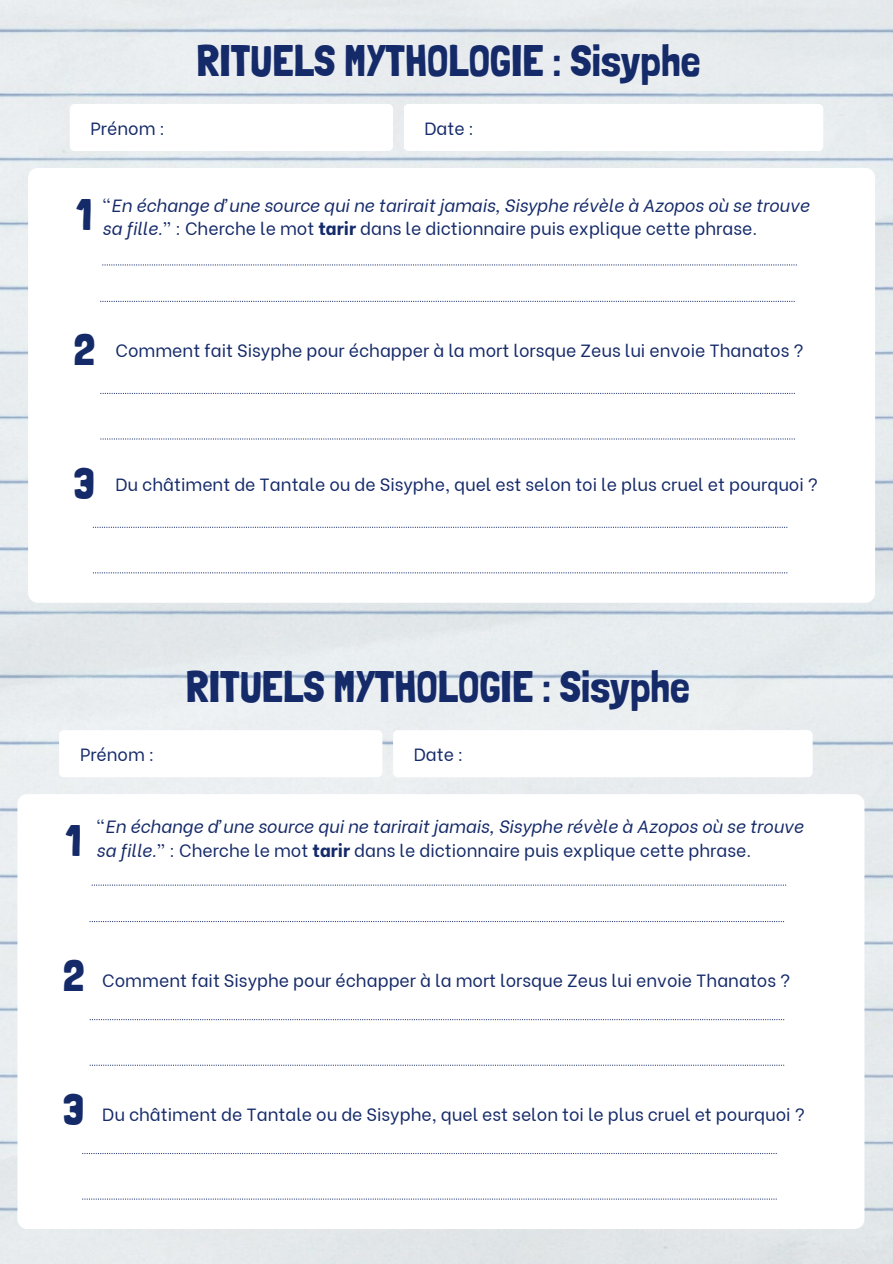
<style>
.page{position:relative;width:893px;height:1264px;background:#fff}
.page>*{position:absolute;margin:0;border:0;box-sizing:border-box;transform-origin:0 0}
.t1{font:44.1px "Londrina Solid";color:#152a69}
.t2{font:17.7px "Be Vietnam";color:#152a69}
.t3{font:italic 17.7px/23.7px "Be Vietnam";color:#152a69}
.s1{font-style:normal}
.s2{font-weight:800;font-style:normal}
</style>
<div class="page">
<svg style="left:100px;top:393px;width:694px;height:1px"></svg>
<svg style="left:100px;top:438px;width:694px;height:1px"></svg>
<svg style="left:102px;top:264px;width:694px;height:1px"></svg>
<svg style="left:100px;top:301px;width:694px;height:1px"></svg>
<svg style="left:93px;top:526px;width:694px;height:2px"></svg>
<svg style="left:93px;top:572px;width:694px;height:1px"></svg>
<svg style="left:90px;top:1019px;width:694px;height:1px"></svg>
<svg style="left:90px;top:1064px;width:694px;height:1px"></svg>
<svg style="left:92px;top:884px;width:694px;height:1px"></svg>
<svg style="left:89px;top:921px;width:695px;height:1px"></svg>
<svg style="left:82px;top:1153px;width:694px;height:1px"></svg>
<svg style="left:82px;top:1198px;width:694px;height:1px"></svg>
<p class="t1" style="left:196px;top:34px;width:505px">RITUELS MYTHOLOGIE : Sisyphe</p>
<p class="t2" style="left:91px;top:114px;width:76px">Prénom :</p>
<p class="t2" style="left:424px;top:114px;width:51px">Date :</p>
<p class="t1" style="left:76px;top:188px;width:18px">1</p>
<h1 class="t3" style="left:102px;top:191px;width:708px"><span class="s1">“</span>En échange d’une source qui ne tarirait jamais, Sisyphe révèle à Azopos où se trouve sa fille.<span class="s1">” : Cherche le mot</span> <span class="s2">tarir</span> <span class="s1">dans le dictionnaire puis explique cette phrase.</span></h1>
<p class="t1" style="left:73px;top:323px;width:23px">2</p>
<p class="t2" style="left:115px;top:336px;width:689px">Comment fait Sisyphe pour échapper à la mort lorsque Zeus lui envoie Thanatos ?</p>
<p class="t1" style="left:74px;top:457px;width:23px">3</p>
<p class="t2" style="left:115px;top:470px;width:704px">Du châtiment de Tantale ou de Sisyphe, quel est selon toi le plus cruel et pourquoi ?</p>
<h1 class="t1" style="left:186px;top:660px;width:505px">RITUELS MYTHOLOGIE : Sisyphe</h1>
<p class="t2" style="left:80px;top:739px;width:76px">Prénom :</p>
<p class="t2" style="left:414px;top:739px;width:51px">Date :</p>
<p class="t1" style="left:66px;top:814px;width:18px">1</p>
<p class="t3" style="left:96px;top:813px;width:708px"><span class="s1">“</span>En échange d’une source qui ne tarirait jamais, Sisyphe révèle à Azopos où se trouve sa fille.<span class="s1">” : Cherche le mot</span> <span class="s2">tarir</span> <span class="s1">dans le dictionnaire puis explique cette phrase.</span></p>
<p class="t1" style="left:63px;top:949px;width:23px">2</p>
<p class="t2" style="left:102px;top:965px;width:689px">Comment fait Sisyphe pour échapper à la mort lorsque Zeus lui envoie Thanatos ?</p>
<p class="t1" style="left:63px;top:1083px;width:23px">3</p>
<p class="t2" style="left:102px;top:1100px;width:704px">Du châtiment de Tantale ou de Sisyphe, quel est selon toi le plus cruel et pourquoi ?</p>
</div>
